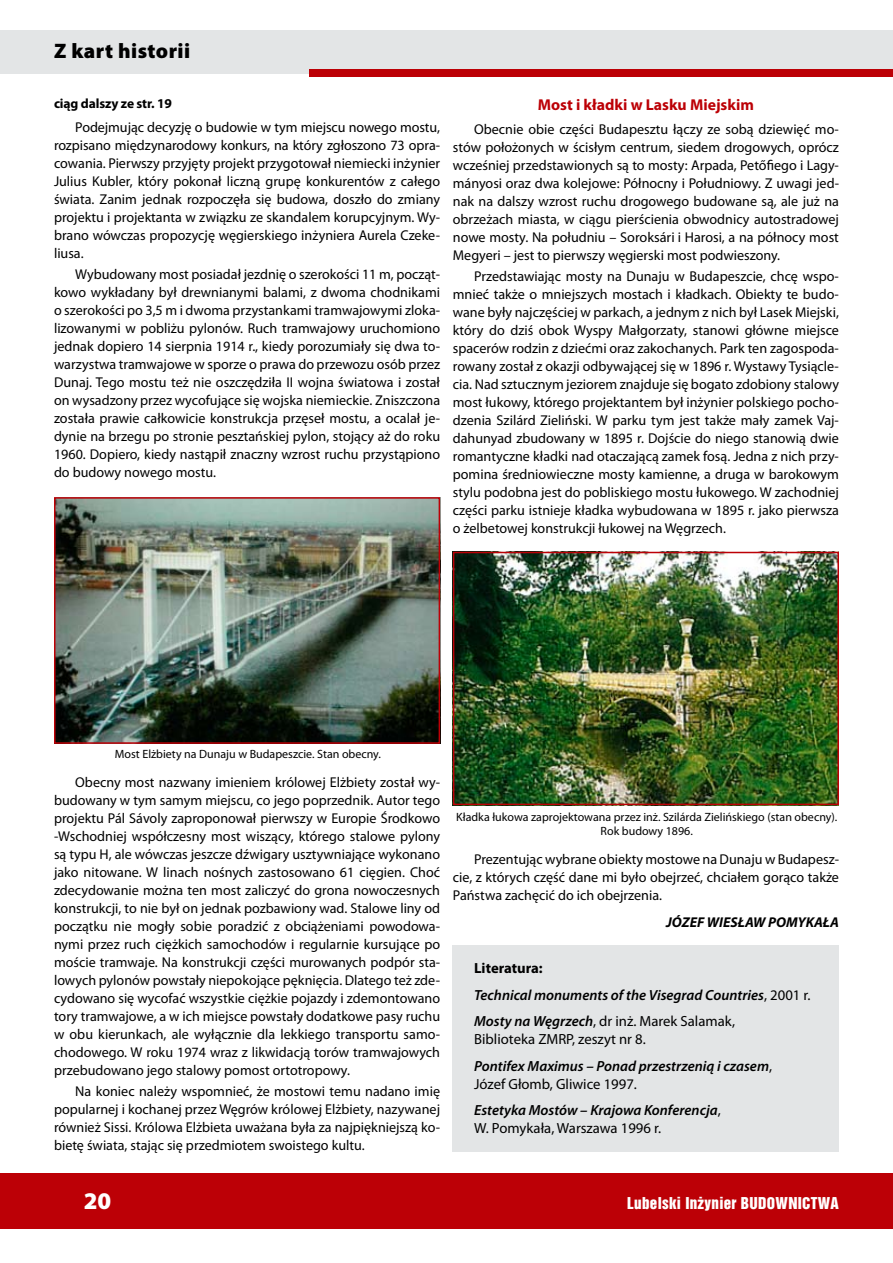
<style>
.page{position:relative;width:893px;height:1263px;background:#fff}
.page>*{position:absolute;margin:0;border:0;box-sizing:border-box;transform-origin:0 0}
.t1{font:900 24px "Myriad Pro";color:#fff}
.t2{font:900 21px "Myriad Pro";letter-spacing:.02em;color:#000}
.t3{font:700 15.75px "Myriad Pro";color:#bc0006}
.t4{font:15px "Switzerland Inserat";letter-spacing:.02em;color:#fff}
.t5{font:italic 600 14.7px/26.5px "Myriad Pro";color:#000}
.t6{font:14.7px "Myriad Pro";color:#000}
.t7{font:14.25px/18px "Myriad Pro";color:#000;text-align:justify}
.t8{font:italic 700 14.25px "Myriad Pro";color:#000}
.t9{font:700 13.5px "Myriad Pro";letter-spacing:-.01em;color:#000}
.t10{font:12px/14.4px "Myriad Pro";color:#000;text-align:center}
.s1{font-weight:700;font-style:normal}
.s2{font-weight:400;font-style:normal}
</style>
<div class="page">
<div style="left:0;top:30px;width:893px;height:43px;background:#e3e5e6"></div>
<div style="left:0;top:1173px;width:893px;height:55px;background:#bc0006"></div>
<div style="left:309px;top:70px;width:584px;height:7px;background:#bc0006"></div>
<img style="left:57px;top:500px;width:380px;height:241px">
<div style="left:54px;top:497px;width:386px;height:247px;border:2px solid #bc0006"></div>
<img style="left:456px;top:555px;width:380px;height:247px">
<div style="left:453px;top:552px;width:386px;height:253px;border:2px solid #bc0006"></div>
<div style="left:453px;top:945px;width:386px;height:207px;background:#e3e5e6"></div>
<h2 class="t2" style="left:54px;top:39px;width:138px">Z kart historii</h2>
<p class="t9" style="left:54px;top:95px;width:120px">ciąg dalszy ze str. 19</p>
<p class="t7" style="left:54px;top:118px;width:388px;text-indent:21px">Podejmując decyzję o budowie w tym miejscu nowego mostu, rozpisano międzynarodowy konkurs, na który zgłoszono 73 opra&shy;cowania. Pierwszy przyjęty projekt przygotował niemiecki inżynier Julius Kubler, który pokonał liczną grupę konkurentów z całego świata. Zanim jednak rozpoczęła się budowa, doszło do zmiany projektu i projektanta w związku ze skandalem korupcyjnym. Wy&shy;brano wówczas propozycję węgierskiego inżyniera Aurela Czeke&shy;liusa.</p>
<p class="t7" style="left:54px;top:265px;width:388px;text-indent:21px">Wybudowany most posiadał jezdnię o szerokości 11 m, począt&shy;kowo wykładany był drewnianymi balami, z dwoma chodnikami o szerokości po 3,5 m i dwoma przystankami tramwajowymi zloka&shy;lizowanymi w pobliżu pylonów. Ruch tramwajowy uruchomiono jednak dopiero 14 sierpnia 1914 r., kiedy porozumiały się dwa to&shy;warzystwa tramwajowe w sporze o prawa do przewozu osób przez Dunaj. Tego mostu też nie oszczędziła II wojna światowa i został on wysadzony przez wycofujące się wojska niemieckie. Zniszczona została prawie całkowicie konstrukcja przęseł mostu, a ocalał je&shy;dynie na brzegu po stronie pesztańskiej pylon, stojący aż do roku 1960. Dopiero, kiedy nastąpił znaczny wzrost ruchu przystąpiono do budowy nowego mostu.</p>
<p class="t3" style="left:538px;top:94px;width:218px">Most i kładki w Lasku Miejskim</p>
<p class="t7" style="left:453px;top:120px;width:388px;text-indent:21px">Obecnie obie części Budapesztu łączy ze sobą dziewięć mo&shy;stów położonych w ścisłym centrum, siedem drogowych, oprócz wcześniej przedstawionych są to mosty: Arpada, Petőfiego i Lagy&shy;mányosi oraz dwa kolejowe: Północny i Południowy. Z uwagi jed&shy;nak na dalszy wzrost ruchu drogowego budowane są, ale już na obrzeżach miasta, w ciągu pierścienia obwodnicy autostradowej nowe mosty. Na południu – Soroksári i Harosi, a na północy most Megyeri – jest to pierwszy węgierski most podwieszony.</p>
<p class="t7" style="left:453px;top:267px;width:388px;text-indent:21px">Przedstawiając mosty na Dunaju w Budapeszcie, chcę wspo&shy;mnieć także o mniejszych mostach i kładkach. Obiekty te budo&shy;wane były najczęściej w parkach, a jednym z nich był Lasek Miejski, który do dziś obok Wyspy Małgorzaty, stanowi główne miejsce spacerów rodzin z dziećmi oraz zakochanych. Park ten zagospoda&shy;rowany został z okazji odbywającej się w 1896 r. Wystawy Tysiącle&shy;cia. Nad sztucznym jeziorem znajduje się bogato zdobiony stalowy most łukowy, którego projektantem był inżynier polskiego pocho&shy;dzenia Szilárd Zieliński. W parku tym jest także mały zamek Vaj&shy;dahunyad zbudowany w 1895 r. Dojście do niego stanowią dwie romantyczne kładki nad otaczającą zamek fosą. Jedna z nich przy&shy;pomina średniowieczne mosty kamienne, a druga w barokowym stylu podobna jest do pobliskiego mostu łukowego. W zachodniej części parku istnieje kładka wybudowana w 1895 r. jako pierwsza o żelbetowej konstrukcji łukowej na Węgrzech.</p>
<p class="t10" style="left:115px;top:746px;width:268px">Most Elżbiety na Dunaju w Budapeszcie. Stan obecny.</p>
<p class="t7" style="left:54px;top:773px;width:388px;text-indent:21px">Obecny most nazwany imieniem królowej Elżbiety został wy&shy;budowany w tym samym miejscu, co jego poprzednik. Autor tego projektu Pál Sávoly zaproponował pierwszy w Europie Środkowo -Wschodniej współczesny most wiszący, którego stalowe pylony są typu H, ale wówczas jeszcze dźwigary usztywniające wykonano jako nitowane. W linach nośnych zastosowano 61 cięgien. Choć zdecydowanie można ten most zaliczyć do grona nowoczesnych konstrukcji, to nie był on jednak pozbawiony wad. Stalowe liny od początku nie mogły sobie poradzić z obciążeniami powodowa&shy;nymi przez ruch ciężkich samochodów i regularnie kursujące po moście tramwaje. Na konstrukcji części murowanych podpór sta&shy;lowych pylonów powstały niepokojące pęknięcia. Dlatego też zde&shy;cydowano się wycofać wszystkie ciężkie pojazdy i zdemontowano tory tramwajowe, a w ich miejsce powstały dodatkowe pasy ruchu w obu kierunkach, ale wyłącznie dla lekkiego transportu samo&shy;chodowego. W roku 1974 wraz z likwidacją torów tramwajowych przebudowano jego stalowy pomost ortotropowy.</p>
<p class="t7" style="left:54px;top:1082px;width:388px;text-indent:21px">Na koniec należy wspomnieć, że mostowi temu nadano imię popularnej i kochanej przez Węgrów królowej Elżbiety, nazywanej również Sissi. Królowa Elżbieta uważana była za najpiękniejszą ko&shy;bietę świata, stając się przedmiotem swoistego kultu.</p>
<p class="t10" style="left:456px;top:809px;width:383px">Kładka łukowa zaprojektowana przez inż. Szilárda Zielińskiego (stan obecny).<br>Rok budowy 1896.</p>
<p class="t7" style="left:453px;top:850px;width:388px;text-indent:21px">Prezentując wybrane obiekty mostowe na Dunaju w Budapesz&shy;cie, z których część dane mi było obejrzeć, chciałem gorąco także Państwa zachęcić do ich obejrzenia.</p>
<p class="t8" style="left:666px;top:913px;width:174px">JÓZEF WIESŁAW POMYKAŁA</p>
<p class="t5" style="left:474px;top:954px;width:338px"><span class="s1">Literatura:<br></span>Technical monuments of the Visegrad Countries<span class="s2">, 2001 r.<br></span>Mosty na Węgrzech<span class="s2">, dr inż. Marek Salamak,</span></p>
<p class="t5" style="left:474px;top:1025px;width:299px"><span class="s2">Biblioteka ZMRP, zeszyt nr 8.<br></span>Pontifex Maximus – Ponad przestrzenią i czasem<span class="s2">,</span></p>
<p class="t5" style="left:474px;top:1070px;width:248px"><span class="s2">Józef Głomb, Gliwice 1997.<br></span>Estetyka Mostów – Krajowa Konferencja<span class="s2">,</span></p>
<p class="t6" style="left:474px;top:1119px;width:189px">W. Pomykała, Warszawa 1996 r.</p>
<h1 class="t1" style="left:84px;top:1187px;width:29px">20</h1>
<p class="t4" style="left:627px;top:1194px;width:213px">Lubelski Inżynier BUDOWNICTWA</p>
</div>
